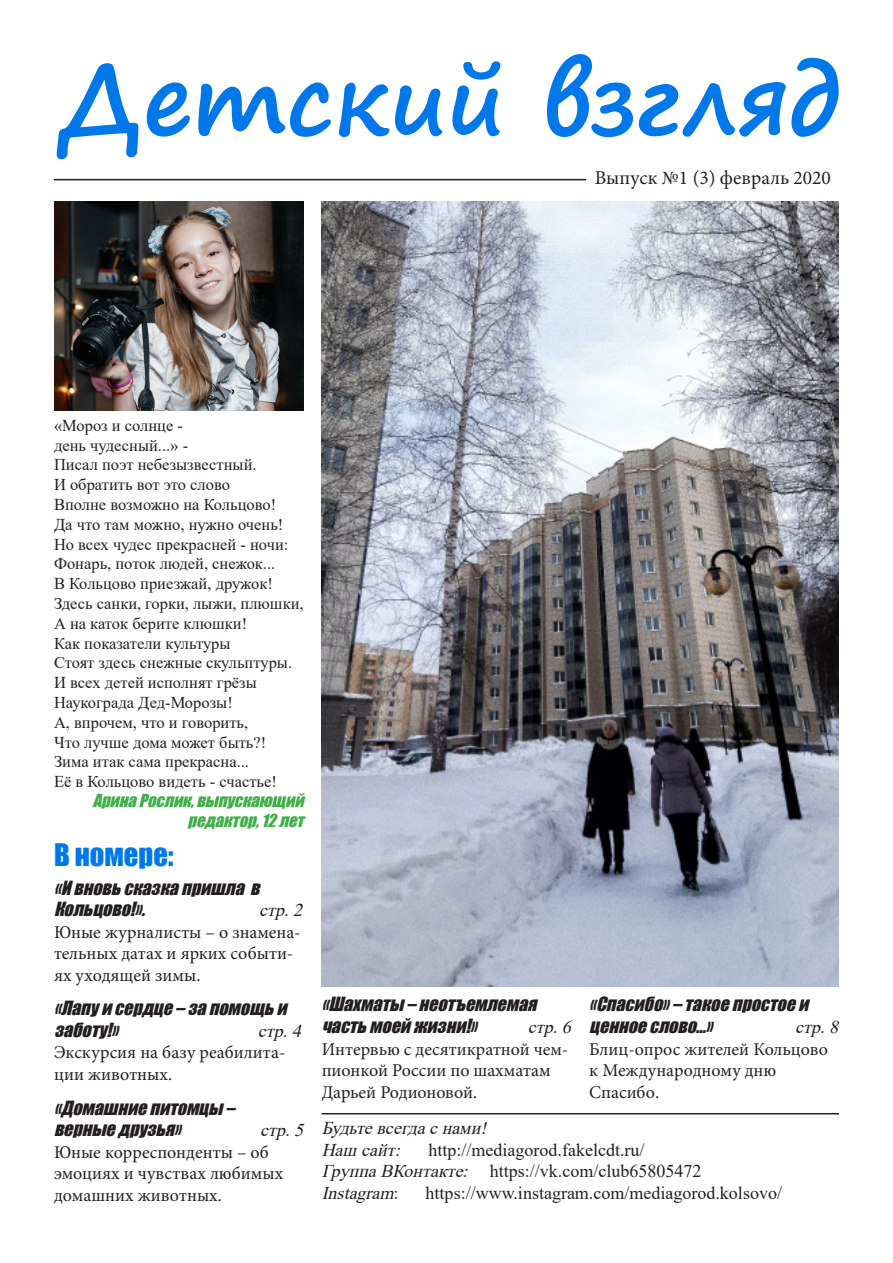
<style>
.page{position:relative;width:893px;height:1263px;background:#fff}
.page>*{position:absolute;margin:0;border:0;box-sizing:border-box;transform-origin:0 0}
.t1{font:700 94.5px "Segoe Print";color:#0078e9}
.Стиль_абзаца_2{font:28.5px "Impact";color:#0078e9}
.t2{font:19.5px "Minion Pro";color:#231f20}
.t3{font:18px/21.6px "Minion Pro";color:#231f20}
.t4{font:italic 18px/21.6px "Impact";color:#231f20}
.t5{font:18px "Times New Roman";color:#231f20}
.t6{font:italic 18px "Times New Roman";color:#231f20}
.Стиль_абзаца_1{font:16.5px "Times New Roman";color:#231f20}
.Стиль_абзаца_3{font:italic 16.5px/19.8px "Impact";color:#40ae49;text-align:right}
.s1{font-style:italic}
.s2{font-style:normal}
</style>
<div class="page">
<img style="left:322px;top:202px;width:517px;height:784px">
<img style="left:54px;top:202px;width:250px;height:208px">
<hr style="left:54px;top:179px;width:532px;height:1px;background:#231f20">
<hr style="left:322px;top:1113px;width:517px;height:1px;background:#231f20">
<p class="t1" style="left:54px;top:14px;width:784px">Детский взгляд</p>
<p class="t2" style="left:595px;top:165px;width:238px">Выпуск №1 (3) февраль 2020</p>
<p class="Стиль_абзаца_1" style="left:54px;top:413px;width:131px">«Мороз и солнце -</p>
<p class="Стиль_абзаца_1" style="left:54px;top:433px;width:136px">день чудесный...» -</p>
<p class="Стиль_абзаца_1" style="left:54px;top:453px;width:204px">Писал поэт небезызвестный.</p>
<p class="Стиль_абзаца_1" style="left:54px;top:473px;width:177px">И обратить вот это слово</p>
<p class="Стиль_абзаца_1" style="left:54px;top:493px;width:224px">Вполне возможно на Кольцово!</p>
<p class="Стиль_абзаца_1" style="left:54px;top:512px;width:231px">Да что там можно, нужно очень!</p>
<p class="Стиль_абзаца_1" style="left:54px;top:532px;width:236px">Но всех чудес прекрасней - ночи:</p>
<p class="Стиль_абзаца_1" style="left:54px;top:552px;width:223px">Фонарь, поток людей, снежок...</p>
<p class="Стиль_абзаца_1" style="left:54px;top:572px;width:220px">В Кольцово приезжай, дружок!</p>
<p class="Стиль_абзаца_1" style="left:54px;top:592px;width:251px">Здесь санки, горки, лыжи, плюшки,</p>
<p class="Стиль_абзаца_1" style="left:54px;top:611px;width:195px">А на каток берите клюшки!</p>
<p class="Стиль_абзаца_1" style="left:54px;top:631px;width:178px">Как показатели культуры</p>
<p class="Стиль_абзаца_1" style="left:54px;top:651px;width:240px">Стоят здесь снежные скульптуры.</p>
<p class="Стиль_абзаца_1" style="left:54px;top:671px;width:204px">И всех детей исполнят грёзы</p>
<p class="Стиль_абзаца_1" style="left:54px;top:691px;width:180px">Наукограда Дед-Морозы!</p>
<p class="Стиль_абзаца_1" style="left:54px;top:710px;width:196px">А, впрочем, что и говорить,</p>
<p class="Стиль_абзаца_1" style="left:54px;top:730px;width:214px">Что лучше дома может быть?!</p>
<p class="Стиль_абзаца_1" style="left:54px;top:750px;width:197px">Зима итак сама прекрасна...</p>
<p class="Стиль_абзаца_1" style="left:54px;top:770px;width:224px">Её в Кольцово видеть - счастье!</p>
<p class="Стиль_абзаца_3" style="left:93px;top:790px;width:218px">АринаРослик,выпускающий редактор,12лет</p>
<p class="Стиль_абзаца_2" style="left:54px;top:832px;width:121px">В номере:</p>
<p class="t4" style="left:54px;top:876px;width:213px">«Ивновьсказкапришлав<br>Кольцово!».</p>
<p class="t6" style="left:259px;top:897px;width:50px">стр.2</p>
<p class="t3" style="left:54px;top:921px;width:248px">Юные журналисты – о знамена&shy;тельных датах и ярких событи&shy;ях уходящей зимы.</p>
<p class="t4" style="left:54px;top:997px;width:240px">«Лапуисердце–запомощьи заботу!»</p>
<p class="t6" style="left:258px;top:1018px;width:50px">стр.4</p>
<p class="t3" style="left:54px;top:1042px;width:233px">Экскурсия на базу реабилита&shy;ции животных.</p>
<p class="t4" style="left:54px;top:1096px;width:188px">«Домашниепитомцы –</p>
<p class="t4" style="left:54px;top:1118px;width:135px">верныедрузья»</p>
<p class="t6" style="left:260px;top:1117px;width:50px">стр.5</p>
<p class="t3" style="left:54px;top:1141px;width:231px">Юные корреспонденты – об эмоциях и чувствах любимых домашних животных.</p>
<p class="t4" style="left:322px;top:993px;width:222px">«Шахматы –неотъемлемая частьмоейжизни!»</p>
<p class="t6" style="left:528px;top:1014px;width:50px">стр.6</p>
<p class="t3" style="left:322px;top:1038px;width:248px">Интервью с десятикратной чем&shy;пионкой России по шахматам<br>Дарьей Родионовой.</p>
<p class="t4" style="left:589px;top:993px;width:227px">«Спасибо»–такоепростоеи</p>
<p class="t4" style="left:589px;top:1015px;width:131px">ценноеслово…»</p>
<p class="t6" style="left:795px;top:1014px;width:50px">стр.8</p>
<p class="t3" style="left:589px;top:1038px;width:240px">Блиц-опрос жителей Кольцово к Международному дню</p>
<p class="t3" style="left:589px;top:1081px;width:71px">Спасибо.</p>
<p class="t6" style="left:322px;top:1115px;width:172px">Будьтевсегдаснами!</p>
<p class="t6" style="left:322px;top:1137px;width:85px">Наш сайт:</p>
<p class="t5" style="left:429px;top:1137px;width:217px">http://mediagorod.fakelcdt.ru/</p>
<p class="t5" style="left:322px;top:1158px;width:381px"><span class="s1">ГруппаВКонтакте:</span> https://vk.com/club65805472</p>
<p class="t6" style="left:322px;top:1180px;width:79px">Instagram<span class="s2">:</span></p>
<p class="t5" style="left:426px;top:1180px;width:358px">https://www.instagram.com/mediagorod.kolsovo/</p>
</div>
